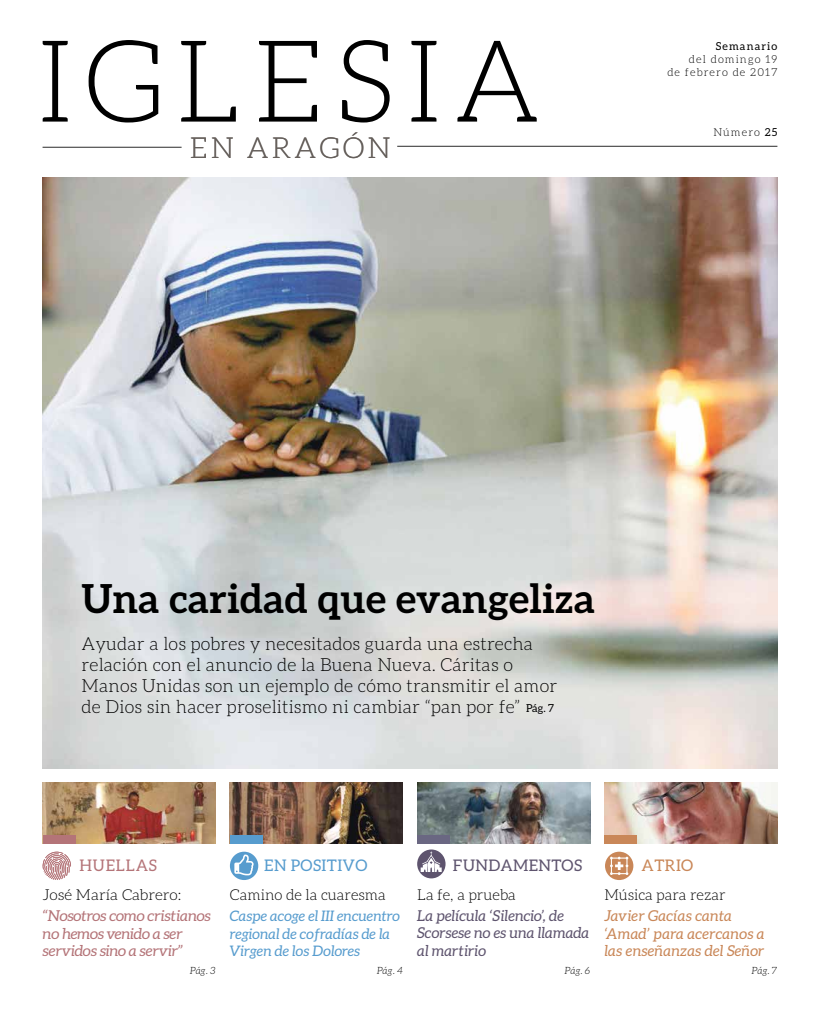
<style>
.page{position:relative;width:820px;height:1021px;background:#fff}
.page>*{position:absolute;margin:0;border:0;box-sizing:border-box;transform-origin:0 0}
.t1{font:300 114px "Aleo";letter-spacing:.1em;color:#000}
.t2{font:700 40px "Aleo";letter-spacing:.01em;color:#000}
.t3{font:300 29px "Aleo";letter-spacing:.1em;color:#66605c}
.t4{font:300 18px/21px "Aleo";letter-spacing:.01em;color:#000}
.t5{font:16px "Aleo";letter-spacing:.025em;color:#5e546e}
.t6{font:16px "Aleo";letter-spacing:.025em;color:#579cce}
.t7{font:16px "Aleo";letter-spacing:.05em;color:#b47478}
.t8{font:16px "Aleo";letter-spacing:.025em;color:#c98758}
.t9{font:italic 15px/17.3px "Aleo";letter-spacing:-.02em;color:#b47478;scale:1.04 1}
.t10{font:italic 15px/17.3px "Aleo";letter-spacing:.01em;color:#c98758}
.t11{font:italic 15px/17.3px "Aleo";color:#5e546e}
.t12{font:300 15px "Aleo";color:#000}
.t13{font:300 15px "Aleo";color:#000;scale:1.04 1}
.t14{font:italic 14.5px/17.3px "Aleo";color:#579cce}
.t15{font:300 11px/13.2px "Aleo";letter-spacing:.1em;color:#000;text-align:right}
.t16{font:11px "Aleo";letter-spacing:.1em;color:#000}
.t17{font:italic 300 10px "Aleo";letter-spacing:-.01em;color:#000}
.s1{font-weight:400}
</style>
<div class="page">
<img style="left:417px;top:782px;width:173px;height:61px">
<svg style="left:417px;top:849px;width:28px;height:29px"></svg>
<img style="left:604px;top:782px;width:173px;height:61px">
<img style="left:230px;top:782px;width:173px;height:61px">
<div style="left:230px;top:835px;width:33px;height:8px;background:#579cce"></div>
<div style="left:417px;top:835px;width:33px;height:8px;background:#6a6782"></div>
<div style="left:604px;top:835px;width:33px;height:8px;background:#c98758"></div>
<svg style="left:230px;top:851px;width:28px;height:29px"></svg>
<svg style="left:605px;top:851px;width:28px;height:29px"></svg>
<hr style="left:43px;top:147px;width:138px;height:1px;background:#000">
<hr style="left:397px;top:146px;width:380px;height:1px;background:#000">
<img style="left:43px;top:782px;width:172px;height:61px">
<div style="left:43px;top:835px;width:33px;height:8px;background:#b47478"></div>
<svg style="left:42px;top:851px;width:29px;height:29px"></svg>
<img style="left:43px;top:177px;width:734px;height:591px">
<h1 class="t1" style="left:37px;top:20px;width:505px">IGLESIA</h1>
<h3 class="t3" style="left:190px;top:132px;width:202px">EN ARAGÓN</h3>
<p class="t16" style="left:715px;top:40px;width:63px">Semanario</p>
<p class="t15" style="left:667px;top:53px;width:111px">del domingo 19<br>de febrero de 2017</p>
<p class="t15" style="left:713px;top:126px;width:65px">Número <span class="s1">25</span></p>
<h2 class="t2" style="left:81px;top:575px;width:514px">Una caridad que evangeliza</h2>
<p class="t4" style="left:82px;top:632px;width:477px">Ayudar a los pobres y necesitados guarda una estrecha relación con el anuncio de la Buena Nueva. Cáritas o Manos Unidas son un ejemplo de cómo transmitir el amor de Dios sin hacer proselitismo ni cambiar “pan por fe”</p>
<p class="t16" style="left:526px;top:702px;width:30px">Pág. 7</p>
<p class="t7" style="left:79px;top:856px;width:79px">HUELLAS</p>
<p class="t13" style="left:43px;top:886px;width:135px">José María Cabrero:</p>
<p class="t9" style="left:43px;top:907px;width:163px">“Nosotros como cristianos no hemos venido a ser servidos sino a servir”</p>
<p class="t17" style="left:190px;top:965px;width:27px">Pág. 3</p>
<p class="t6" style="left:264px;top:856px;width:105px">EN POSITIVO</p>
<p class="t5" style="left:453px;top:856px;width:131px">FUNDAMENTOS</p>
<p class="t8" style="left:641px;top:856px;width:53px">ATRIO</p>
<p class="t12" style="left:230px;top:886px;width:157px">Camino de la cuaresma</p>
<p class="t14" style="left:230px;top:907px;width:172px">Caspe acoge el III encuentro regional de cofradías de la<br>Virgen de los Dolores</p>
<p class="t12" style="left:417px;top:886px;width:100px">La fe, a prueba</p>
<p class="t11" style="left:417px;top:906px;width:173px">La película ‘Silencio’, de<br>Scorsese no es una llamada al martirio</p>
<p class="t12" style="left:604px;top:886px;width:123px">Música para rezar</p>
<p class="t10" style="left:604px;top:907px;width:162px">Javier Gacías canta ‘Amad’ para acercanos a las enseñanzas del Señor</p>
<p class="t17" style="left:376px;top:965px;width:28px">Pág. 4</p>
<p class="t17" style="left:564px;top:965px;width:27px">Pág. 6</p>
<p class="t17" style="left:751px;top:965px;width:27px">Pág. 7</p>
</div>
